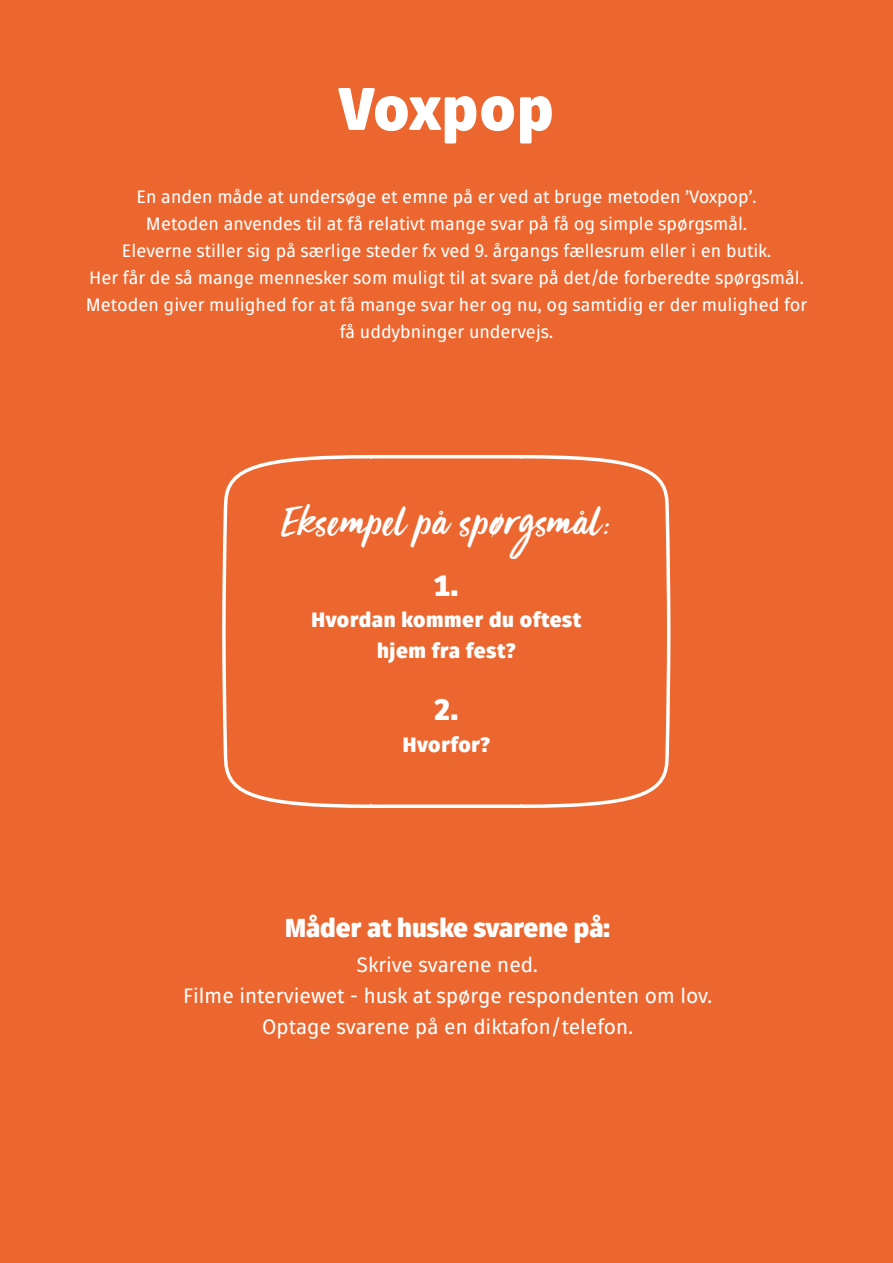
<style>
.page{position:relative;width:893px;height:1263px;background:#ec6730}
.page>*{position:absolute;margin:0;border:0;box-sizing:border-box;transform-origin:0 0}
.t1{font:900 60px "Fuse V.2 Display";letter-spacing:.03em;color:#fff}
.t2{font:45px "Viva Beautiful Pro B";letter-spacing:.03em;color:#fff}
.t3{font:900 29.4px "Fuse V.2 Display";color:#fff}
.t4{font:900 25.95px "Fuse V.2 Display";color:#fff}
.t5{font:20.85px/31.2px "Fuse V.2 Display";color:#fff;text-align:center}
.t6{font:900 20.85px/31.2px "Fuse V.2 Display";letter-spacing:.03em;color:#fff;text-align:center}
.t7{font:18px/27px "Fuse V.2 Display";color:#fff;text-align:center}
</style>
<div class="page">
<svg style="left:222px;top:455px;width:449px;height:353px"></svg>
<h1 class="t1" style="left:340px;top:68px;width:215px">Voxpop</h1>
<p class="t7" style="left:86px;top:183px;width:723px">En anden måde at undersøge et emne på er ved at bruge metoden ’Voxpop’.<br>Metoden anvendes til at få relativt mange svar på få og simple spørgsmål.<br>Eleverne stiller sig på særlige steder fx ved 9. årgangs fællesrum eller i en butik.<br>Her får de så mange mennesker som muligt til at svare på det/de forberedte spørgsmål.<br>Metoden giver mulighed for at få mange svar her og nu, og samtidig er der mulighed for få uddybninger undervejs.</p>
<h2 class="t2" style="left:283px;top:491px;width:328px">Eksempel på spørgsmål:</h2>
<h3 class="t3" style="left:434px;top:565px;width:25px">1.</h3>
<p class="t6" style="left:311px;top:604px;width:271px">Hvordan kommer du oftest hjem fra fest?</p>
<h3 class="t3" style="left:435px;top:690px;width:25px">2.</h3>
<p class="t6" style="left:403px;top:729px;width:89px">Hvorfor?</p>
<h3 class="t4" style="left:285px;top:910px;width:326px">Måder at huske svarene på:</h3>
<p class="t5" style="left:183px;top:949px;width:530px">Skrive svarene ned.<br>Filme interviewet - husk at spørge respondenten om lov.<br>Optage svarene på en diktafon/telefon.</p>
</div>
